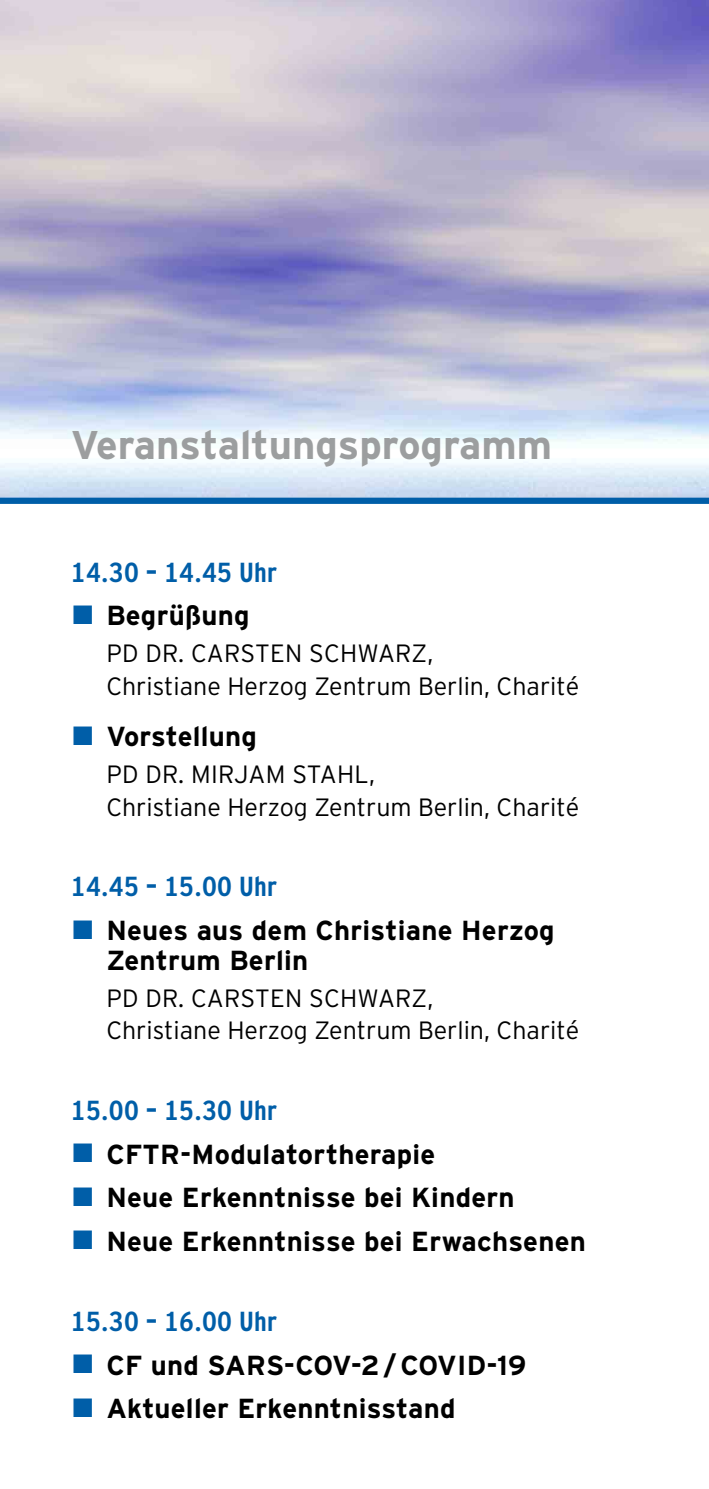
<style>
.page{position:relative;width:709px;height:1489px;background:#fff}
.page>*{position:absolute;margin:0;border:0;box-sizing:border-box;transform-origin:0 0}
.t1{font:700 40px "Interstate";color:#9c9e9f}
.t2{font:700 27.5px/30px "Interstate";letter-spacing:.01em;color:#000}
.t3{font:700 condensed 27.5px "Interstate Tab";letter-spacing:.01em;color:#005ea8}
.t4{font:300 25px/32.5px "Interstate";color:#000}
.s1{font-family:"Arial";font-size:40px;color:#005ea8}
</style>
<div class="page">
<img style="left:0;top:0;width:709px;height:497px">
<div style="left:0;top:497px;width:709px;height:7px;background:#005ea8"></div>
<h1 class="t1" style="left:71px;top:422px;width:482px">Veranstaltungsprogramm</h1>
<p class="t3" style="left:71px;top:556px;width:208px">14.30 – 14.45 Uhr</p>
<p class="t2" style="left:71px;top:600px;width:180px"><span class="s1">■</span> Begrüßung</p>
<p class="t4" style="left:106px;top:637px;width:474px">PD DR. CARSTEN SCHWARZ,<br>Christiane Herzog Zentrum Berlin, Charité</p>
<p class="t2" style="left:71px;top:721px;width:188px"><span class="s1">■</span> Vorstellung</p>
<p class="t4" style="left:106px;top:758px;width:474px">PD DR. MIRJAM STAHL,<br>Christiane Herzog Zentrum Berlin, Charité</p>
<p class="t3" style="left:71px;top:871px;width:208px">14.45 – 15.00 Uhr</p>
<p class="t2" style="left:106px;top:914px;width:450px;text-indent:-35px"><span class="s1">■</span> Neues aus dem Christiane Herzog<br>Zentrum Berlin</p>
<p class="t4" style="left:106px;top:981px;width:474px">PD DR. CARSTEN SCHWARZ,<br>Christiane Herzog Zentrum Berlin, Charité</p>
<p class="t3" style="left:71px;top:1094px;width:208px">15.00 – 15.30 Uhr</p>
<p class="t2" style="left:71px;top:1138px;width:366px"><span class="s1">■</span> CFTR-Modulatortherapie</p>
<p class="t2" style="left:71px;top:1182px;width:445px"><span class="s1">■</span> Neue Erkenntnisse bei Kindern</p>
<p class="t2" style="left:71px;top:1225px;width:516px"><span class="s1">■</span> Neue Erkenntnisse bei Erwachsenen</p>
<p class="t3" style="left:71px;top:1305px;width:208px">15.30 – 16.00 Uhr</p>
<p class="t2" style="left:71px;top:1349px;width:457px"><span class="s1">■</span> CF und SARS-COV-2/COVID-19</p>
<p class="t2" style="left:71px;top:1392px;width:386px"><span class="s1">■</span> Aktueller Erkenntnisstand</p>
</div>
